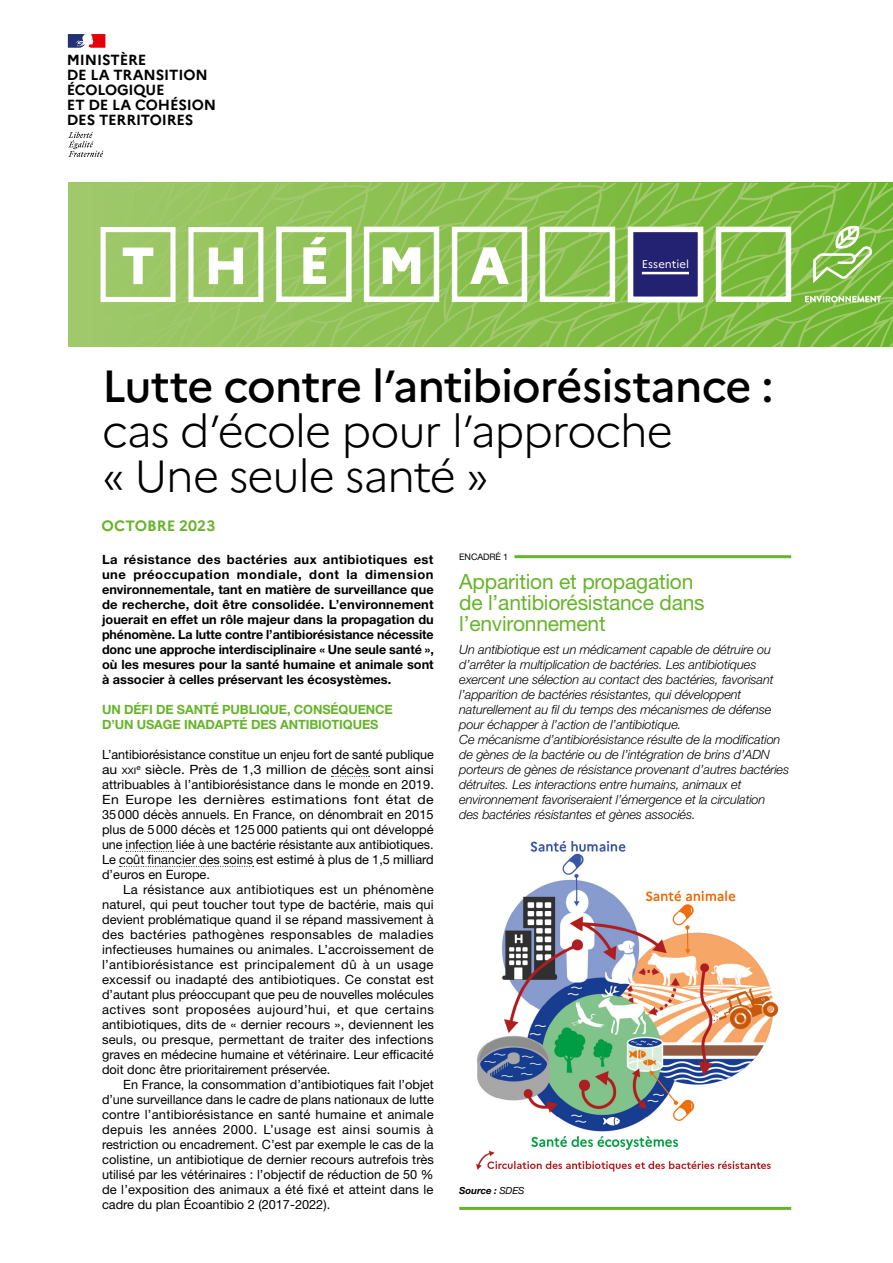
<style>
.page{position:relative;width:893px;height:1263px;background:#fff}
.page>*{position:absolute;margin:0;border:0;box-sizing:border-box;transform-origin:0 0}
.t1{font:800 52.2px "Marianne";letter-spacing:.93em;color:#fff}
.t2{font:300 45px/45px "Marianne";letter-spacing:-.025em;color:#000}
.t3{font:500 45px "Marianne";letter-spacing:-.025em;color:#000}
.t4{font:21px/21px "Helvetica Neue LT Std";letter-spacing:-.01em;color:#67b42a}
.t5{font:700 15px "Marianne";color:#67b42a}
.t6{font:700 14.7px/15px "Marianne";letter-spacing:-.01em;color:#000}
.t7{font:12.75px/15px "Helvetica Neue LT Std";color:#000;text-align:justify}
.t8{font:italic 300 12.75px/15px "Helvetica Neue LT Std";letter-spacing:-.01em;color:#000}
.t9{font:700 12.75px/15px "Helvetica Neue LT Std";color:#000;text-align:justify}
.t10{font:12.75px/15px "Helvetica Neue LT Std";color:#000;text-align:justify;scale:1.09 1}
.t11{font:700 12.75px/15px "Helvetica Neue LT Std";letter-spacing:-.01em;color:#67b42a}
.t12{font:11.25px "Marianne";letter-spacing:.005em;color:#fff}
.t13{font:italic 700 9.75px "Helvetica Neue LT Std";letter-spacing:-.01em;color:#000}
.t14{font:9px "Helvetica Neue LT Std";letter-spacing:-.01em;color:#000}
.t15{font:8.85px "Helvetica Neue LT Std";color:#000;scale:1.09 1}
.s1{font-size:12.75px}
.s2{font-weight:400}
</style>
<div class="page">
<svg style="left:331px;top:776px;width:39px;height:1px"></svg>
<svg style="left:126px;top:851px;width:48px;height:1px"></svg>
<svg style="left:120px;top:866px;width:134px;height:1px"></svg>
<svg style="left:68px;top:132px;width:35px;height:25px"></svg>
<svg style="left:68px;top:34px;width:37px;height:14px"></svg>
<svg style="left:68px;top:183px;width:825px;height:164px;background:#94c265"></svg>
<hr style="left:514px;top:555px;width:277px;height:3px;background:#67b42a">
<hr style="left:459px;top:1207px;width:332px;height:3px;background:#67b42a">
<img style="left:476px;top:840px;width:303px;height:332px">
<p class="t6" style="left:67px;top:52px;width:151px">MINISTÈRE<br>DE LA TRANSITION<br>ÉCOLOGIQUE<br>ET DE LA COHÉSION<br>DES TERRITOIRES</p>
<h1 class="t1" style="left:121px;top:225px;width:389px">THÉMA</h1>
<p class="t12" style="left:642px;top:255px;width:49px">Essentiel</p>
<h2 class="t3" style="left:102px;top:352px;width:673px">Lutte contre l’antibiorésistance :</h2>
<h2 class="t2" style="left:102px;top:405px;width:572px">cas d’école pour l’approche « Une seule santé »</h2>
<p class="t5" style="left:102px;top:514px;width:115px">OCTOBRE 2023</p>
<p class="t9" style="left:102px;top:552px;width:333px">La résistance des bactéries aux antibiotiques est une préoccupation mondiale, dont la dimension environnementale, tant en matière de surveillance que de recherche, doit être consolidée. L’environnement jouerait en effet un rôle majeur dans la propagation du phénomène. La lutte contre l’antibiorésistance nécessite donc une approche interdisciplinaire « Une seule santé », où les mesures pour la santé humaine et animale sont à associer à celles préservant les écosystèmes.</p>
<p class="t11" style="left:102px;top:702px;width:292px">UN DÉFI DE SANTÉ PUBLIQUE, CONSÉQUENCE<br>D’UN USAGE INADAPTÉ DES ANTIBIOTIQUES</p>
<p class="t7" style="left:102px;top:747px;width:333px">L’antibiorésistance constitue un enjeu fort de santé publique</p>
<p class="t15" style="left:102px;top:766px;width:33px"><span class="s1">au</span> xxi</p>
<p class="t10" style="left:102px;top:762px;width:306px;text-indent:34px"><sup>e</sup> siècle. Près de 1,3 million de décès sont ainsi attribuables à l’antibiorésistance dans le monde en 2019.<br>En Europe les dernières estimations font état de 35000 décès annuels. En France, on dénombrait en 2015 plus de 5000 décès et 125000 patients qui ont développé une infection liée à une bactérie résistante aux antibiotiques.<br>Le coût financier des soins est estimé à plus de 1,5 milliard d’euros en Europe.</p>
<p class="t7" style="left:102px;top:882px;width:333px;text-indent:21px">La résistance aux antibiotiques est un phénomène naturel, qui peut toucher tout type de bactérie, mais qui devient problématique quand il se répand massivement à des bactéries pathogènes responsables de maladies infectieuses humaines ou animales. L’accroissement de l’antibiorésistance est principalement dû à un usage excessif ou inadapté des antibiotiques. Ce constat est d’autant plus préoccupant que peu de nouvelles molécules actives sont proposées aujourd’hui, et que certains antibiotiques, dits de « dernier recours », deviennent les seuls, ou presque, permettant de traiter des infections graves en médecine humaine et vétérinaire. Leur efficacité doit donc être prioritairement préservée.</p>
<p class="t7" style="left:102px;top:1077px;width:333px;text-indent:21px">En France, la consommation d’antibiotiques fait l’objet d’une surveillance dans le cadre de plans nationaux de lutte contre l’antibiorésistance en santé humaine et animale depuis les années 2000. L’usage est ainsi soumis à restriction ou encadrement. C’est par exemple le cas de la colistine, un antibiotique de dernier recours autrefois très utilisé par les vétérinaires : l’objectif de réduction de 50 % de l’exposition des animaux a été fixé et atteint dans le cadre du plan Écoantibio 2 (2017-2022).</p>
<p class="t14" style="left:459px;top:551px;width:50px">ENCADRÉ 1</p>
<h3 class="t4" style="left:459px;top:571px;width:247px">Apparition et propagation de l’antibiorésistance dans l’environnement</h3>
<p class="t8" style="left:459px;top:642px;width:331px">Un antibiotique est un médicament capable de détruire ou d’arrêter la multiplication de bactéries. Les antibiotiques exercent une sélection au contact des bactéries, favorisant l’apparition de bactéries résistantes, qui développent naturellement au fil du temps des mécanismes de défense pour échapper à l’action de l’antibiotique.<br>Ce mécanisme d’antibiorésistance résulte de la modification de gènes de la bactérie ou de l’intégration de brins d’ADN porteurs de gènes de résistance provenant d’autres bactéries détruites. Les interactions entre humains, animaux et environnement favoriseraient l’émergence et la circulation<br>des bactéries résistantes et gènes associés.</p>
<p class="t13" style="left:459px;top:1184px;width:67px">Source : <span class="s2">SDES</span></p>
</div>
